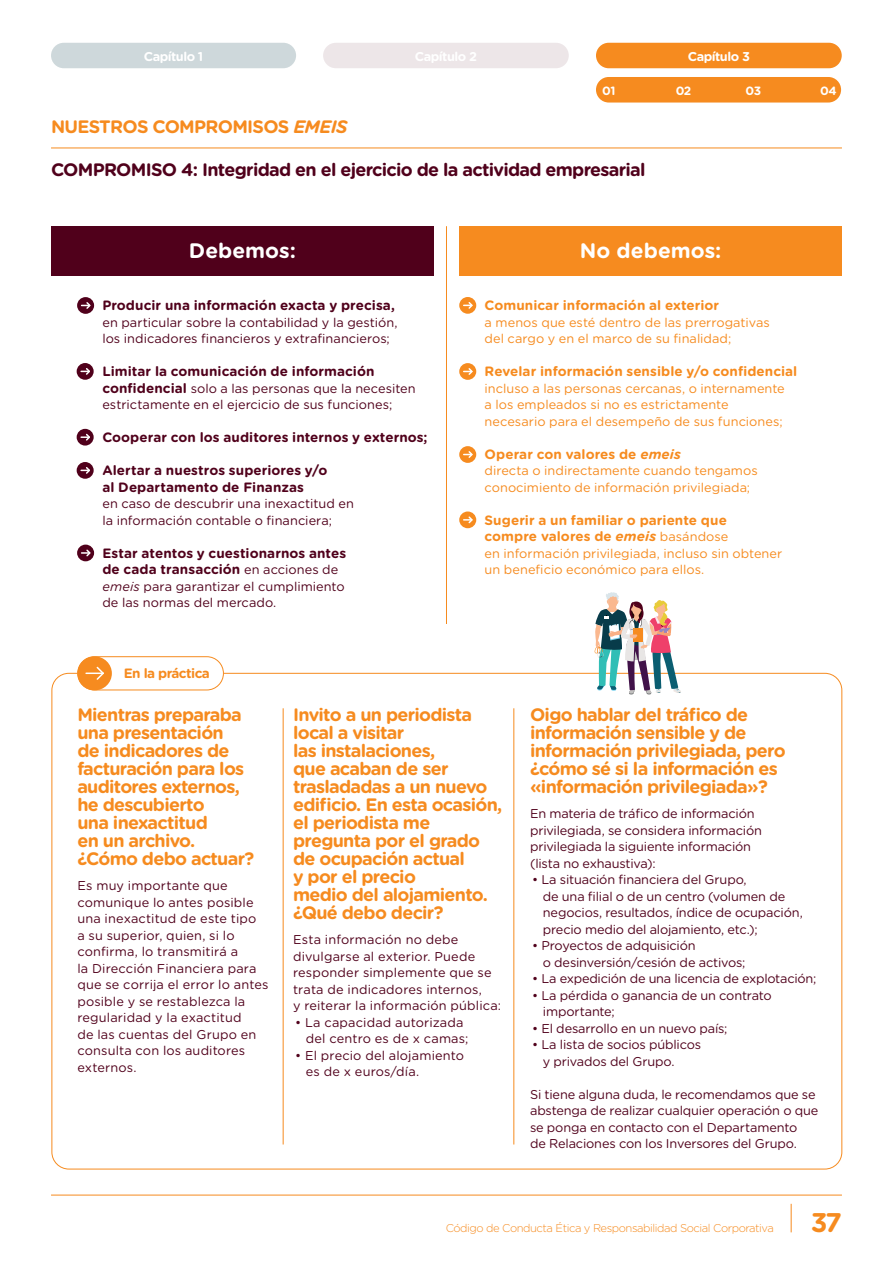
<style>
.page{position:relative;width:893px;height:1263px;background:#fff}
.page>*{position:absolute;margin:0;border:0;box-sizing:border-box;transform-origin:0 0}
.t1{font:700 27px "Gotham Rounded";color:#f68b1f}
.Edito{font:700 21px "Gotham Rounded";letter-spacing:.005em;color:#fff}
.t2{font:700 18px/18px "Gotham Rounded";letter-spacing:-.04em;color:#f68b1f}
.t3{font:700 18px "Gotham Rounded";letter-spacing:-.04em;color:#50001b}
.Edito-2{font:700 13.5px/16.5px "Gotham Rounded";letter-spacing:.005em;color:#50001b}
.Edito-3{font:700 13.5px/16.5px "Gotham Rounded";letter-spacing:.005em;color:#f68b1f}
.Edito-4{font:700 13.5px "Gotham Rounded";letter-spacing:-.04em;color:#f68b1f}
.Edito-5{font:12.75px/16.5px "Gotham Rounded";letter-spacing:-.005em;color:#50001b}
.Edito-6{font:12.75px/16.5px "Gotham Rounded";letter-spacing:.005em;color:#f68b1f}
.Edito-7{font:12.75px/16.5px "Gotham Rounded";letter-spacing:.015em;color:#50001b}
.t4{font:700 12.75px "Gotham Rounded";letter-spacing:-.04em;color:#fff}
.t5{font:700 12px "Gotham Rounded";letter-spacing:-.045em;color:#fff}
.t6{font:300 11.25px "Gotham Rounded";letter-spacing:-.04em;color:#f68b1f}
.s1{font-style:italic}
.s2{font-weight:700;font-size:13.5px}
.s3{font-weight:400;font-size:12.75px}
</style>
<div class="page">
<svg style="left:791px;top:1204px;width:1px;height:28px"></svg>
<hr style="left:51px;top:1195px;width:791px;height:1px;background:#f68b1f">
<div style="left:596px;top:77px;width:245px;height:25px;background:#f68b1f;border-radius:13px"></div>
<div style="left:51px;top:43px;width:245px;height:25px;background:#ced8db;border-radius:13px"></div>
<div style="left:323px;top:43px;width:246px;height:25px;background:#ede6e8;border-radius:13px"></div>
<div style="left:596px;top:43px;width:246px;height:25px;background:#f68b1f;border-radius:13px"></div>
<hr style="left:446px;top:226px;width:1px;height:398px;background:#f68b1f">
<hr style="left:51px;top:148px;width:791px;height:1px;background:#f68b1f">
<div style="left:77px;top:297px;width:17px;height:17px;background:#50001b;border-radius:50%"></div>
<svg style="left:82px;top:302px;width:9px;height:7px"></svg>
<div style="left:77px;top:363px;width:17px;height:17px;background:#50001b;border-radius:50%"></div>
<svg style="left:81px;top:368px;width:9px;height:7px"></svg>
<div style="left:77px;top:429px;width:17px;height:17px;background:#50001b;border-radius:50%"></div>
<svg style="left:81px;top:433px;width:9px;height:8px"></svg>
<svg style="left:77px;top:462px;width:17px;height:17px"></svg>
<svg style="left:81px;top:465px;width:10px;height:10px"></svg>
<div style="left:77px;top:545px;width:17px;height:16px;background:#50001b;border-radius:50%"></div>
<svg style="left:82px;top:549px;width:9px;height:8px"></svg>
<div style="left:459px;top:297px;width:17px;height:17px;background:#f68b1f;border-radius:50%"></div>
<svg style="left:464px;top:302px;width:9px;height:7px"></svg>
<div style="left:459px;top:363px;width:17px;height:17px;background:#f68b1f;border-radius:50%"></div>
<svg style="left:464px;top:368px;width:9px;height:7px"></svg>
<div style="left:459px;top:446px;width:17px;height:17px;background:#f68b1f;border-radius:50%"></div>
<svg style="left:464px;top:451px;width:9px;height:7px"></svg>
<svg style="left:459px;top:511px;width:17px;height:17px"></svg>
<svg style="left:464px;top:515px;width:10px;height:10px"></svg>
<hr style="left:283px;top:708px;width:1px;height:436px;background:#f68b1f">
<hr style="left:513px;top:708px;width:1px;height:436px;background:#f68b1f">
<div style="left:51px;top:226px;width:383px;height:49px;background:#50001b"></div>
<div style="left:459px;top:226px;width:383px;height:49px;background:#f68b1f"></div>
<svg style="left:595px;top:592px;width:86px;height:102px"></svg>
<div style="left:77px;top:656px;width:147px;height:34px;border:1px solid #f68b1f;border-radius:17px"></div>
<div style="left:77px;top:656px;width:35px;height:34px;background:#f68b1f;border-radius:50%"></div>
<svg style="left:86px;top:666px;width:18px;height:14px"></svg>
<p class="t4" style="left:144px;top:47px;width:61px">Capítulo 1</p>
<p class="t4" style="left:415px;top:47px;width:64px">Capítulo 2</p>
<p class="t4" style="left:688px;top:47px;width:64px">Capítulo 3</p>
<p class="t5" style="left:746px;top:81px;width:17px">03</p>
<p class="t5" style="left:820px;top:81px;width:18px">04</p>
<p class="t2" style="left:51px;top:117px;width:298px">NUESTROS COMPROMISOS <span class="s1">EMEIS</span></p>
<p class="t5" style="left:602px;top:81px;width:15px">01</p>
<p class="t5" style="left:676px;top:81px;width:17px">02</p>
<p class="t3" style="left:51px;top:156px;width:596px">COMPROMISO 4: Integridad en el ejercicio de la actividad empresarial</p>
<p class="Edito" style="left:189px;top:235px;width:109px">Debemos:</p>
<p class="Edito" style="left:580px;top:235px;width:143px">No debemos:</p>
<p class="Edito-2" style="left:102px;top:296px;width:294px">Producir una información exacta y precisa,</p>
<p class="Edito-5" style="left:102px;top:313px;width:297px">en particular sobre la contabilidad y la gestión, los indicadores financieros y extrafinancieros;</p>
<p class="Edito-2" style="left:102px;top:362px;width:274px">Limitar la comunicación de información</p>
<p class="Edito-5" style="left:102px;top:379px;width:315px"><span class="s2">confidencial</span> solo a las personas que la necesiten estrictamente en el ejercicio de sus funciones;</p>
<p class="Edito-2" style="left:102px;top:428px;width:327px">Cooperar con los auditores internos y externos;</p>
<p class="Edito-2" style="left:102px;top:461px;width:227px">Alertar a nuestros superiores y/o al Departamento de Finanzas</p>
<p class="Edito-5" style="left:102px;top:495px;width:253px">en caso de descubrir una inexactitud en la información contable o financiera;</p>
<p class="Edito-2" style="left:102px;top:544px;width:245px">Estar atentos y cuestionarnos antes de cada transacción <span class="s3">en acciones de</span></p>
<p class="Edito-5" style="left:102px;top:577px;width:244px"><span class="s1">emeis</span> para garantizar el cumplimiento de las normas del mercado.</p>
<p class="Edito-4" style="left:124px;top:664px;width:88px">En la práctica</p>
<p class="Edito-3" style="left:484px;top:297px;width:236px">Comunicar información al exterior</p>
<p class="Edito-6" style="left:484px;top:314px;width:287px">a menos que esté dentro de las prerrogativas del cargo y en el marco de su finalidad;</p>
<p class="Edito-3" style="left:484px;top:363px;width:314px">Revelar información sensible y/o confidencial</p>
<p class="Edito-6" style="left:484px;top:380px;width:302px">incluso a las personas cercanas, o internamente a los empleados si no es estrictamente necesario para el desempeño de sus funciones;</p>
<p class="Edito-3" style="left:484px;top:445px;width:198px">Operar con valores de <span class="s1">emeis</span></p>
<p class="Edito-6" style="left:484px;top:462px;width:275px">directa o indirectamente cuando tengamos conocimiento de información privilegiada;</p>
<p class="Edito-3" style="left:484px;top:511px;width:245px">Sugerir a un familiar o pariente que compre valores de <span class="s1">emeis</span> <span class="s3">basándose</span></p>
<p class="Edito-6" style="left:484px;top:545px;width:299px">en información privilegiada, incluso sin obtener un beneficio económico para ellos.</p>
<p class="t2" style="left:77px;top:705px;width:178px">Mientras preparaba una presentación<br>de indicadores de facturación para los auditores externos, he descubierto<br>una inexactitud<br>en un archivo. ¿Cómo debo actuar?</p>
<p class="Edito-5" style="left:77px;top:877px;width:193px">Es muy importante que comunique lo antes posible una inexactitud de este tipo<br>a su superior, quien, si lo confirma, lo transmitirá a<br>la Dirección Financiera para que se corrija el error lo antes posible y se restablezca la regularidad y la exactitud<br>de las cuentas del Grupo en consulta con los auditores externos.</p>
<p class="t2" style="left:293px;top:705px;width:211px">Invito a un periodista local a visitar<br>las instalaciones,<br>que acaban de ser trasladadas a un nuevo edificio. En esta ocasión, el periodista me pregunta por el grado de ocupación actual<br>y por el precio<br>medio del alojamiento. ¿Qué debo decir?</p>
<p class="Edito-7" style="left:293px;top:931px;width:209px">Esta información no debe divulgarse al exterior. Puede responder simplemente que se trata de indicadores internos,<br>y reiterar la información pública:</p>
<p class="Edito-7" style="left:306px;top:1013px;width:164px;text-indent:-11px">• La capacidad autorizada del centro es de x camas;</p>
<p class="Edito-5" style="left:306px;top:1046px;width:160px;text-indent:-11px">• El precio del alojamiento es de x euros/día.</p>
<p class="t2" style="left:530px;top:705px;width:257px">Oigo hablar del tráfico de información sensible y de información privilegiada, pero ¿cómo sé si la información es «información privilegiada»?</p>
<p class="Edito-5" style="left:530px;top:805px;width:233px">En materia de tráfico de información privilegiada, se considera información privilegiada la siguiente información (lista no exhaustiva):</p>
<p class="Edito-5" style="left:543px;top:871px;width:261px;text-indent:-11px">• La situación financiera del Grupo,<br>de una filial o de un centro (volumen de negocios, resultados, índice de ocupación, precio medio del alojamiento, etc.);</p>
<p class="Edito-5" style="left:543px;top:937px;width:204px;text-indent:-11px">• Proyectos de adquisición<br>o desinversión/cesión de activos;</p>
<p class="Edito-5" style="left:532px;top:970px;width:286px">• La expedición de una licencia de explotación;</p>
<p class="Edito-5" style="left:543px;top:986px;width:230px;text-indent:-11px">• La pérdida o ganancia de un contrato importante;</p>
<p class="Edito-5" style="left:532px;top:1019px;width:197px">• El desarrollo en un nuevo país;</p>
<p class="Edito-5" style="left:543px;top:1036px;width:160px;text-indent:-11px">• La lista de socios públicos y privados del Grupo.</p>
<p class="Edito-5" style="left:530px;top:1085px;width:290px">Si tiene alguna duda, le recomendamos que se abstenga de realizar cualquier operación o que se ponga en contacto con el Departamento<br>de Relaciones con los Inversores del Grupo.</p>
<p class="t6" style="left:446px;top:1221px;width:330px">Código de Conducta Ética y Responsabilidad Social Corporativa</p>
<p class="t1" style="left:811px;top:1203px;width:33px">37</p>
</div>
